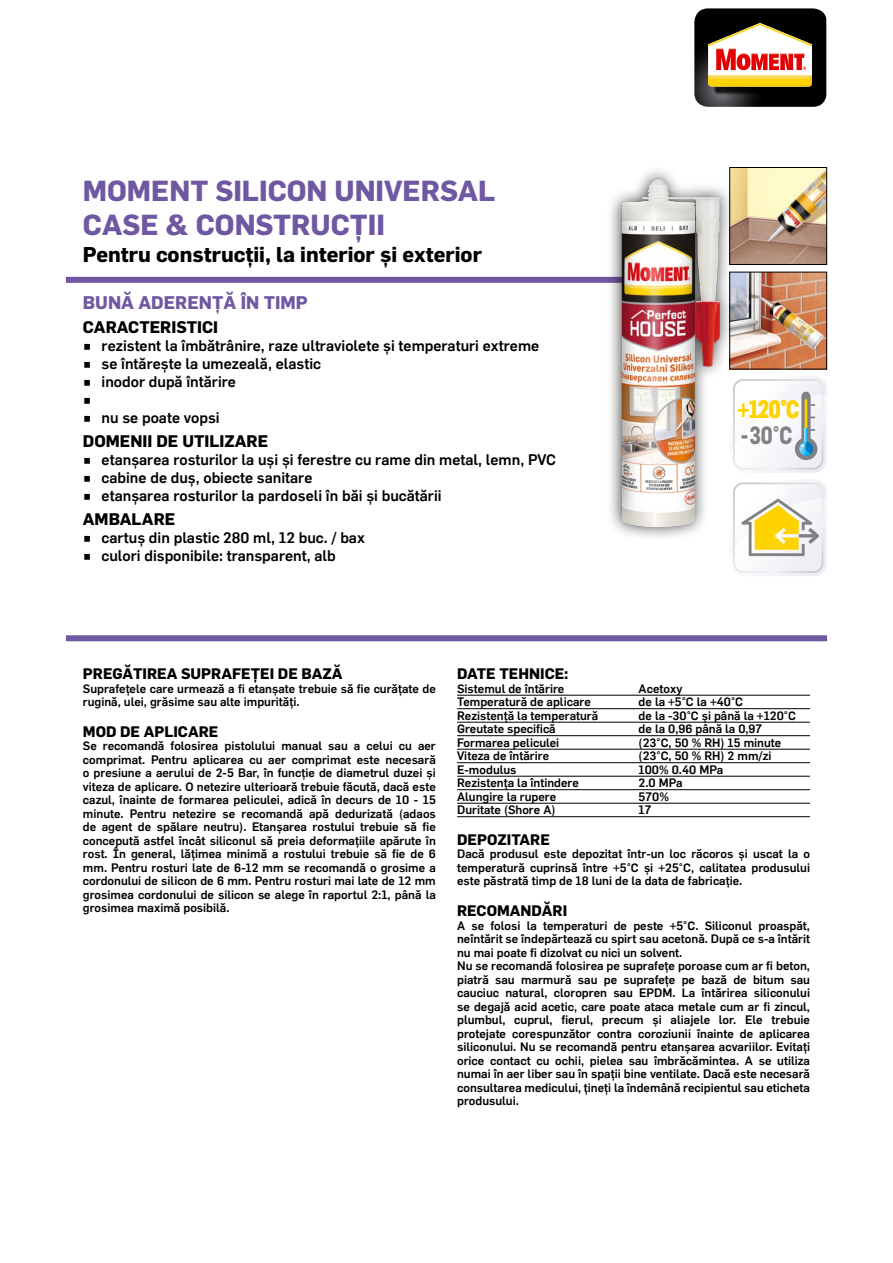
<style>
.page{position:relative;width:893px;height:1263px;background:#fff}
.page>*{position:absolute;margin:0;border:0;box-sizing:border-box;transform-origin:0 0}
.t1{font:700 28.5px/34.2px "Flama";color:#6f58a2}
.t2{font:700 24.45px "Flama";color:#ffd300;scale:.8 1}
.t3{font:700 24.45px "Flama";color:#818084;scale:.79 1}
.t4{font:700 21px "Flama";color:#000}
.t5{font:700 18px "Flama";color:#6f58a2}
.t6{font:700 16.5px "Flama";color:#000}
.t7{font:15px/18px "Flama Medium RO";color:#000}
.t8{font:700 15px "Flama";color:#000}
.t9{font:12px/13.5px "Flama Medium RO";color:#000}
</style>
<div class="page">
<svg style="left:694px;top:8px;width:132px;height:99px"></svg>
<img style="left:708px;top:23px;width:104px;height:64px">
<div style="left:66px;top:277px;width:570px;height:6px;background:#6f58a2"></div>
<img style="left:735px;top:271px;width:92px;height:99px">
<svg style="left:735px;top:376px;width:92px;height:97px"></svg>
<svg style="left:733px;top:479px;width:94px;height:97px"></svg>
<img style="left:735px;top:167px;width:92px;height:98px">
<hr style="left:457px;top:695px;width:353px;height:1px;background:#000">
<hr style="left:457px;top:708px;width:353px;height:1px;background:#000">
<hr style="left:457px;top:722px;width:353px;height:1px;background:#000">
<hr style="left:457px;top:735px;width:353px;height:1px;background:#000">
<hr style="left:457px;top:749px;width:353px;height:1px;background:#000">
<hr style="left:457px;top:762px;width:353px;height:1px;background:#000">
<hr style="left:457px;top:776px;width:353px;height:1px;background:#000">
<hr style="left:457px;top:789px;width:353px;height:1px;background:#000">
<hr style="left:457px;top:803px;width:353px;height:1px;background:#000">
<hr style="left:457px;top:816px;width:353px;height:1px;background:#000">
<div style="left:66px;top:635px;width:761px;height:6px;background:#6f58a2"></div>
<div style="left:606px;top:165px;width:129px;height:376px;background:#000;opacity:.75"></div>
<img style="left:620px;top:178px;width:105px;height:349px">
<h1 class="t1" style="left:83px;top:174px;width:414px">MOMENT SILICON UNIVERSAL<br>CASE &amp; CONSTRUCȚII</h1>
<h3 class="t4" style="left:83px;top:241px;width:401px">Pentru construcții, la interior și exterior</h3>
<h3 class="t5" style="left:83px;top:291px;width:226px">BUNĂ ADERENŢĂ ÎN TIMP</h3>
<h3 class="t6" style="left:83px;top:317px;width:137px">CARACTERISTICI</h3>
<p class="t7" style="left:102px;top:337px;width:439px">rezistent la îmbătrânire, raze ultraviolete şi temperaturi extreme se întărește la umezeală, elastic<br>inodor după întărire</p>
<p class="t7" style="left:102px;top:409px;width:120px">nu se poate vopsi</p>
<h3 class="t6" style="left:83px;top:431px;width:187px">DOMENII DE UTILIZARE</h3>
<p class="t7" style="left:102px;top:451px;width:456px">etanșarea rosturilor la uși și ferestre cu rame din metal, lemn, PVC cabine de duș, obiecte sanitare<br>etanșarea rosturilor la pardoseli în băi și bucătării</p>
<h3 class="t6" style="left:83px;top:509px;width:94px">AMBALARE</h3>
<p class="t7" style="left:102px;top:529px;width:265px">cartuș din plastic 280 ml, 12 buc. / bax culori disponibile: transparent, alb</p>
<h2 class="t2" style="left:738px;top:394px;width:79px">+120°C</h2>
<h2 class="t3" style="left:741px;top:420px;width:67px">-30°C</h2>
<p class="t8" style="left:83px;top:665px;width:261px">PREGĂTIREA SUPRAFEŢEI DE BAZĂ</p>
<p class="t9" style="left:83px;top:682px;width:354px">Suprafețele care urmează a fi etanșate trebuie să fie curățate de rugină, ulei, grăsime sau alte impurități.</p>
<p class="t8" style="left:83px;top:722px;width:137px">MOD DE APLICARE</p>
<p class="t9" style="left:83px;top:739px;width:354px;text-align:justify">Se recomandă folosirea pistolului manual sau a celui cu aer comprimat. Pentru aplicarea cu aer comprimat este necesară o presiune a aerului de 2‑5 Bar, în funcție de diametrul duzei și viteza de aplicare. O netezire ulterioară trebuie făcută, dacă este cazul, înainte de formarea peliculei, adică în decurs de 10 ‑ 15 minute. Pentru netezire se recomandă apă dedurizată (adaos de agent de spălare neutru). Etanșarea rostului trebuie să fie concepută astfel încât siliconul să preia deformațiile apărute în rost. În general, lățimea minimă a rostului trebuie să fie de 6 mm. Pentru rosturi late de 6‑12 mm se recomandă o grosime a cordonului de silicon de 6 mm. Pentru rosturi mai late de 12 mm grosimea cordonului de silicon se alege în raportul 2:1, până la grosimea maximă posibilă.</p>
<p class="t8" style="left:457px;top:665px;width:113px">DATE TEHNICE:</p>
<p class="t9" style="left:457px;top:682px;width:109px">Sistemul de întărire</p>
<p class="t9" style="left:639px;top:682px;width:45px">Acetoxy</p>
<p class="t9" style="left:457px;top:695px;width:135px">Temperatură de aplicare</p>
<p class="t9" style="left:639px;top:695px;width:106px">de la +5°C la +40°C</p>
<p class="t9" style="left:457px;top:709px;width:143px">Rezistenţă la temperatură</p>
<p class="t9" style="left:639px;top:709px;width:159px">de la ‑30°C şi până la +120°C</p>
<p class="t9" style="left:457px;top:722px;width:100px">Greutate specifică</p>
<p class="t9" style="left:639px;top:722px;width:125px">de la 0,96 până la 0,97</p>
<p class="t9" style="left:457px;top:736px;width:104px">Formarea peliculei</p>
<p class="t9" style="left:639px;top:736px;width:144px">(23°C, 50 % RH) 15 minute</p>
<p class="t9" style="left:457px;top:749px;width:94px">Viteza de întărire</p>
<p class="t9" style="left:639px;top:749px;width:134px">(23°C, 50 % RH) 2 mm/zi</p>
<p class="t9" style="left:457px;top:763px;width:61px">E‑modulus</p>
<p class="t9" style="left:639px;top:763px;width:86px">100% 0.40 MPa</p>
<p class="t9" style="left:457px;top:776px;width:123px">Rezistența la întindere</p>
<p class="t9" style="left:639px;top:776px;width:46px">2.0 MPa</p>
<p class="t9" style="left:457px;top:790px;width:101px">Alungire la rupere</p>
<p class="t9" style="left:639px;top:790px;width:32px">570%</p>
<p class="t9" style="left:457px;top:803px;width:100px">Duritate (Shore A)</p>
<p class="t9" style="left:639px;top:803px;width:14px">17</p>
<p class="t8" style="left:457px;top:830px;width:94px">DEPOZITARE</p>
<p class="t9" style="left:457px;top:847px;width:354px;text-align:justify">Dacă produsul este depozitat într‑un loc răcoros și uscat la o temperatură cuprinsă între +5°C şi +25°C, calitatea produsului este păstrată timp de 18 luni de la data de fabricație.</p>
<p class="t8" style="left:457px;top:902px;width:112px">RECOMANDĂRI</p>
<p class="t9" style="left:457px;top:919px;width:354px">A se folosi la temperaturi de peste +5°C. Siliconul proaspăt, neîntărit se îndepărtează cu spirt sau acetonă. După ce s‑a întărit nu mai poate fi dizolvat cu nici un solvent.<br>Nu se recomandă folosirea pe suprafețe poroase cum ar fi beton, piatră sau marmură sau pe suprafețe pe bază de bitum sau cauciuc natural, cloropren sau EPDM. La întărirea siliconului se degajă acid acetic, care poate ataca metale cum ar fi zincul, plumbul, cuprul, fierul, precum și aliajele lor. Ele trebuie protejate corespunzător contra coroziunii înainte de aplicarea siliconului. Nu se recomandă pentru etanșarea acvariilor. Evitaţi orice contact cu ochii, pielea sau îmbrăcămintea. A se utiliza numai în aer liber sau în spaţii bine ventilate. Dacă este necesară consultarea medicului, țineți la îndemână recipientul sau eticheta produsului.</p>
</div>
